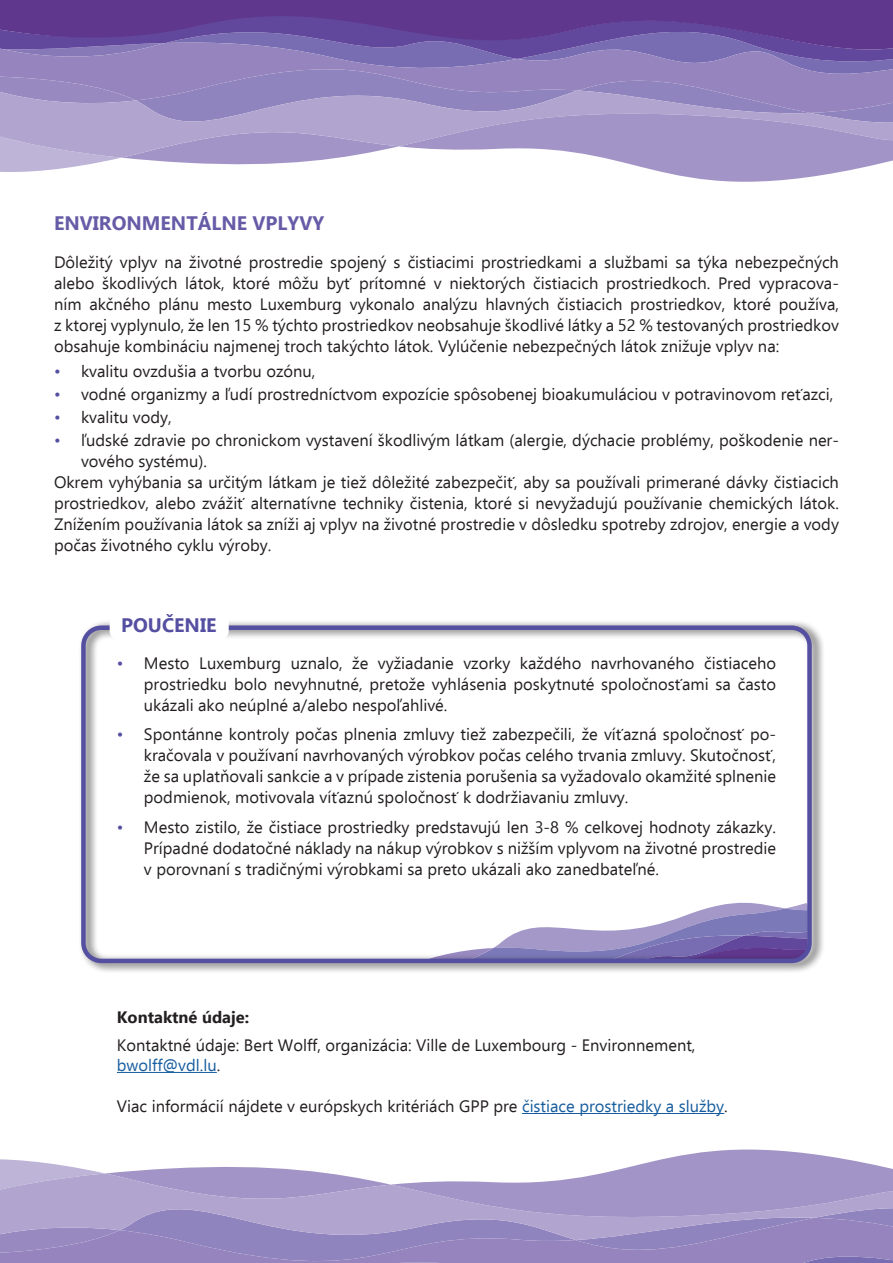
<style>
.page{position:relative;width:893px;height:1263px;background:#fff}
.page>*{position:absolute;margin:0;border:0;box-sizing:border-box;transform-origin:0 0}
.bold_H2{font:700 19.5px "Ebrima";color:#665ba7}
.bold_H2-2{font:700 19.5px "Ebrima";color:#554fa1}
.text{font:16.5px/21px "Ebrima";color:#231f20;text-align:justify}
.odrazky{font:16.5px/21px "Ebrima";color:#231f20;text-align:justify}
.t1{font:700 16.5px "Ebrima";color:#231f20}
.s1{color:#554fa1}
.s2{color:#175d9e}
</style>
<div class="page">
<div style="left:0;top:0;width:893px;height:12px;background:#5f378d"></div>
<svg style="left:0;top:12px;width:893px;height:160px;background:#7d66ab"></svg>
<svg style="left:0;top:71px;width:893px;height:87px;background:#a092c6"></svg>
<svg style="left:399px;top:110px;width:494px;height:72px;fill:#a394c7"></svg>
<svg style="left:0;top:1149px;width:893px;height:114px"></svg>
<hr style="left:117px;top:1072px;width:100px;height:1px;background:#175d9e">
<hr style="left:522px;top:1113px;width:202px;height:1px;background:#175d9e">
<div style="left:78px;top:620px;width:747px;height:353px;background:#231f20;opacity:.85"></div>
<div style="left:81px;top:625px;width:731px;height:338px;border:4px solid #554fa1;border-radius:18px"></div>
<div style="left:110px;top:610px;width:119px;height:30px;background:#fff;border-radius:9px"></div>
<h2 class="bold_H2" style="left:54px;top:207px;width:272px">ENVIRONMENTÁLNE VPLYVY</h2>
<p class="text" style="left:54px;top:251px;width:786px">Dôležitý vplyv na životné prostredie spojený s čistiacimi prostriedkami a službami sa týka nebezpečných alebo škodlivých látok, ktoré môžu byť prítomné v niektorých čistiacich prostriedkoch. Pred vypracova&shy;ním akčného plánu mesto Luxemburg vykonalo analýzu hlavných čistiacich prostriedkov, ktoré používa, z ktorej vyplynulo, že len 15 % týchto prostriedkov neobsahuje škodlivé látky a 52 % testovaných prostriedkov obsahuje kombináciu najmenej troch takýchto látok. Vylúčenie nebezpečných látok znižuje vplyv na:</p>
<p class="odrazky" style="left:54px;top:360px;width:263px"><span class="s1">•</span> kvalitu ovzdušia a tvorbu ozónu,</p>
<p class="odrazky" style="left:54px;top:383px;width:781px"><span class="s1">•</span> vodné organizmy a ľudí prostredníctvom expozície spôsobenej bioakumuláciou v potravinovom reťazci,</p>
<p class="odrazky" style="left:54px;top:406px;width:119px"><span class="s1">•</span> kvalitu vody,</p>
<p class="odrazky" style="left:81px;top:429px;width:759px;text-indent:-27px"><span class="s1">•</span> ľudské zdravie po chronickom vystavení škodlivým látkam (alergie, dýchacie problémy, poškodenie ner&shy;vového systému).</p>
<p class="text" style="left:54px;top:471px;width:786px">Okrem vyhýbania sa určitým látkam je tiež dôležité zabezpečiť, aby sa používali primerané dávky čistiacich prostriedkov, alebo zvážiť alternatívne techniky čistenia, ktoré si nevyžadujú používanie chemických látok.<br>Znížením používania látok sa zníži aj vplyv na životné prostredie v dôsledku spotreby zdrojov, energie a vody počas životného cyklu výroby.</p>
<h2 class="bold_H2-2" style="left:121px;top:610px;width:97px">POUČENIE</h2>
<p class="odrazky" style="left:144px;top:652px;width:634px;text-indent:-27px"><span class="s1">•</span> Mesto Luxemburg uznalo, že vyžiadanie vzorky každého navrhovaného čistiaceho prostriedku bolo nevyhnutné, pretože vyhlásenia poskytnuté spoločnosťami sa často ukázali ako neúplné a/alebo nespoľahlivé.</p>
<p class="odrazky" style="left:144px;top:723px;width:634px;text-indent:-27px"><span class="s1">•</span> Spontánne kontroly počas plnenia zmluvy tiež zabezpečili, že víťazná spoločnosť po&shy;kračovala v používaní navrhovaných výrobkov počas celého trvania zmluvy. Skutočnosť, že sa uplatňovali sankcie a v prípade zistenia porušenia sa vyžadovalo okamžité splnenie podmienok, motivovala víťaznú spoločnosť k dodržiavaniu zmluvy.</p>
<p class="odrazky" style="left:144px;top:816px;width:634px;text-indent:-27px"><span class="s1">•</span> Mesto zistilo, že čistiace prostriedky predstavujú len 3-8 % celkovej hodnoty zákazky.<br>Prípadné dodatočné náklady na nákup výrobkov s nižším vplyvom na životné prostredie v porovnaní s tradičnými výrobkami sa preto ukázali ako zanedbateľné.</p>
<p class="t1" style="left:117px;top:1004px;width:134px">Kontaktné údaje:</p>
<p class="text" style="left:117px;top:1035px;width:580px;line-height:19.8px">Kontaktné údaje: Bert Wolff, organizácia: Ville de Luxembourg - Environnement, <span class="s2">bwolff@vdl.lu</span>.</p>
<p class="text" style="left:117px;top:1095px;width:612px">Viac informácií nájdete v európskych kritériách GPP pre <span class="s2">čistiace prostriedky a služby</span>.</p>
</div>
